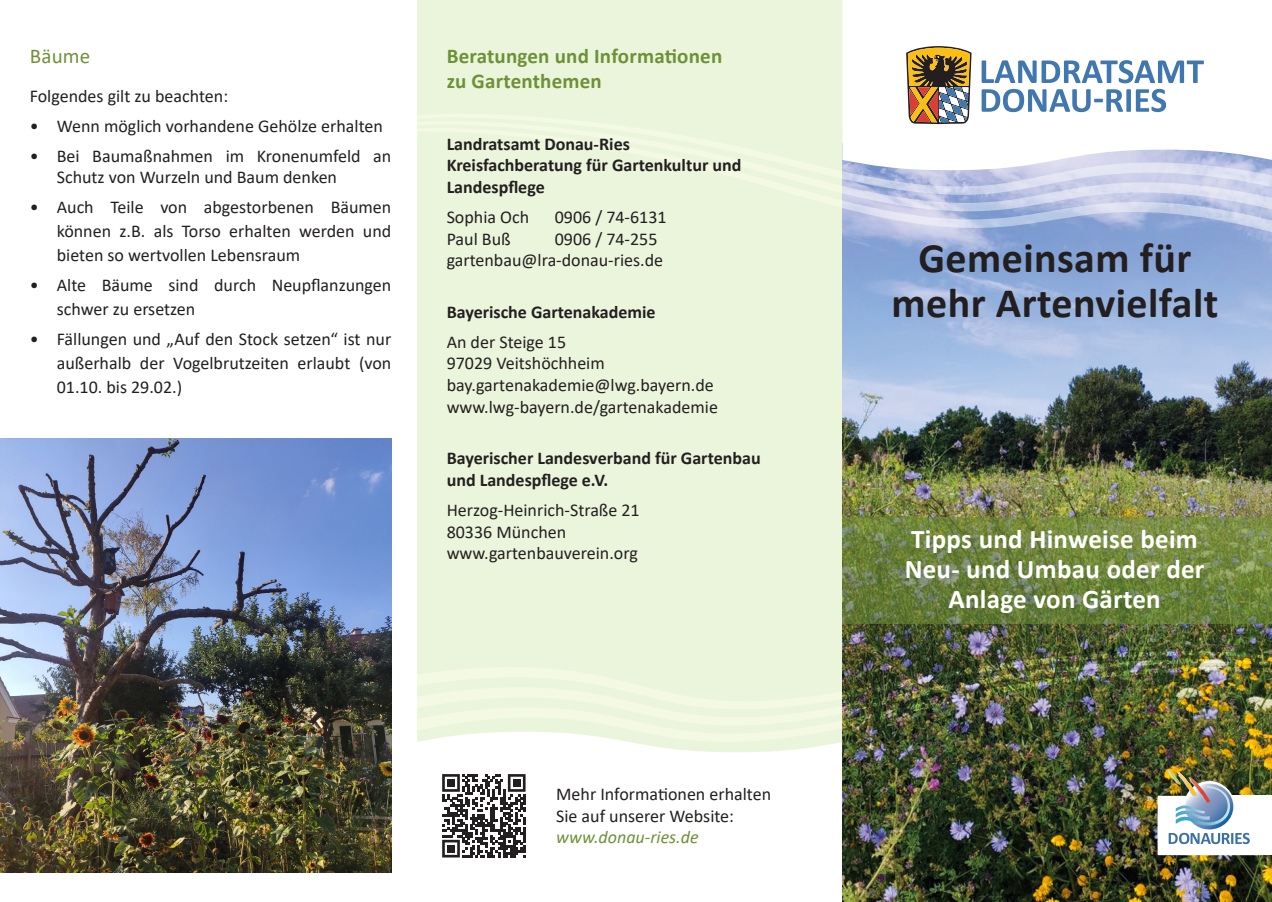
<style>
.page{position:relative;width:1272px;height:902px;background:#fff}
.page>*{position:absolute;margin:0;border:0;box-sizing:border-box;transform-origin:0 0}
.t1{font:700 42px/45px "Calibri";letter-spacing:.01em;color:#231f20;text-align:center}
.t2{font:700 27px/30px "Calibri";letter-spacing:.01em;color:#fff;text-align:center}
.t3{font:700 21px/25.2px "Calibri";letter-spacing:.01em;color:#6e9137}
.t4{font:21px "Calibri";letter-spacing:.01em;color:#6e9137}
.t5{font:18px/21.6px "Calibri";color:#231f20}
.t6{font:700 18px/21.6px "Calibri";color:#231f20}
.t7{font:italic 18px "Calibri";color:#6e9137}
</style>
<div class="page">
<div style="left:417px;top:0;width:425px;height:901px;background:#ebf5dc"></div>
<div style="left:417px;top:770px;width:425px;height:131px;background:#fff"></div>
<img style="left:842px;top:278px;width:429px;height:623px">
<svg style="left:842px;top:170px;width:429px;height:108px;background:#a7b9df"></svg>
<svg style="left:441px;top:773px;width:85px;height:85px"></svg>
<svg style="left:442px;top:774px;width:83px;height:83px;background:#848282"></svg>
<div style="left:447px;top:779px;width:8px;height:7px;background:#231f20"></div>
<div style="left:513px;top:779px;width:7px;height:7px;background:#231f20"></div>
<div style="left:447px;top:844px;width:8px;height:8px;background:#231f20"></div>
<svg style="left:842px;top:0;width:429px;height:170px"></svg>
<svg style="left:906px;top:46px;width:65px;height:78px;background:#997e52"></svg>
<svg style="left:981px;top:60px;width:222px;height:23px"></svg>
<svg style="left:981px;top:89px;width:185px;height:23px"></svg>
<svg style="left:842px;top:517px;width:429px;height:106px;background:#6e8340"></svg>
<div style="left:1221px;top:795px;width:50px;height:60px;background:#fff"></div>
<div style="left:1157px;top:795px;width:103px;height:60px;background:#fff"></div>
<img style="left:1167px;top:770px;width:82px;height:74px">
<img style="left:391px;top:651px;width:880px;height:8px">
<img style="left:391px;top:659px;width:880px;height:7px">
<img style="left:391px;top:666px;width:880px;height:104px">
<img style="left:0;top:438px;width:391px;height:434px">
<p class="t4" style="left:30px;top:41px;width:62px">Bäume</p>
<p class="t5" style="left:30px;top:84px;width:200px">Folgendes gilt zu beachten:</p>
<p class="t5" style="left:30px;top:114px;width:355px">• Wenn möglich vorhandene Gehölze erhalten</p>
<p class="t5" style="left:57px;top:144px;width:336px;text-indent:-27px">• Bei Baumaßnahmen im Kronenumfeld an<br>Schutz von Wurzeln und Baum denken</p>
<p class="t5" style="left:57px;top:195px;width:336px;line-height:24px;text-align:justify;text-indent:-27px">• Auch Teile von abgestorbenen Bäumen können z.B. als Torso erhalten werden und bieten so wertvollen Lebensraum</p>
<p class="t5" style="left:57px;top:273px;width:336px;line-height:24px;text-indent:-27px">• Alte Bäume sind durch Neupflanzungen schwer zu ersetzen</p>
<p class="t5" style="left:57px;top:327px;width:336px;line-height:24px;text-align:justify;text-indent:-27px">• Fällungen und „Auf den Stock setzen“ ist nur außerhalb der Vogelbrutzeiten erlaubt (von 01.10. bis 29.02.)</p>
<p class="t3" style="left:446px;top:43px;width:277px">Beratungen und Informationen zu Gartenthemen</p>
<p class="t6" style="left:446px;top:133px;width:296px">Landratsamt Donau-Ries<br>Kreisfachberatung für Gartenkultur und<br>Landespflege</p>
<p class="t5" style="left:446px;top:206px;width:84px">Sophia Och</p>
<p class="t5" style="left:554px;top:206px;width:113px">0906 / 74-6131</p>
<p class="t5" style="left:446px;top:227px;width:65px">Paul Buß</p>
<p class="t5" style="left:446px;top:227px;width:218px;text-indent:108px">0906 / 74-255 gartenbau@lra-donau-ries.de</p>
<p class="t6" style="left:446px;top:301px;width:210px">Bayerische Gartenakademie</p>
<p class="t5" style="left:446px;top:330px;width:273px">An der Steige 15<br>97029 Veitshöchheim bay.gartenakademie@lwg.bayern.de www.lwg-bayern.de/gartenakademie</p>
<p class="t6" style="left:446px;top:447px;width:315px">Bayerischer Landesverband für Gartenbau und Landespflege e.V.</p>
<p class="t5" style="left:446px;top:498px;width:194px">Herzog-Heinrich-Straße 21<br>80336 München www.gartenbauverein.org</p>
<p class="t5" style="left:556px;top:782px;width:216px">Mehr Informationen erhalten<br>Sie auf unserer Website:</p>
<p class="t7" style="left:556px;top:824px;width:144px">www.donau-ries.de</p>
<h1 class="t1" style="left:891px;top:235px;width:328px">Gemeinsam für mehr Artenvielfalt</h1>
<h2 class="t2" style="left:904px;top:524px;width:301px">Tipps und Hinweise beim<br>Neu- und Umbau oder der<br>Anlage von Gärten</h2>
</div>
